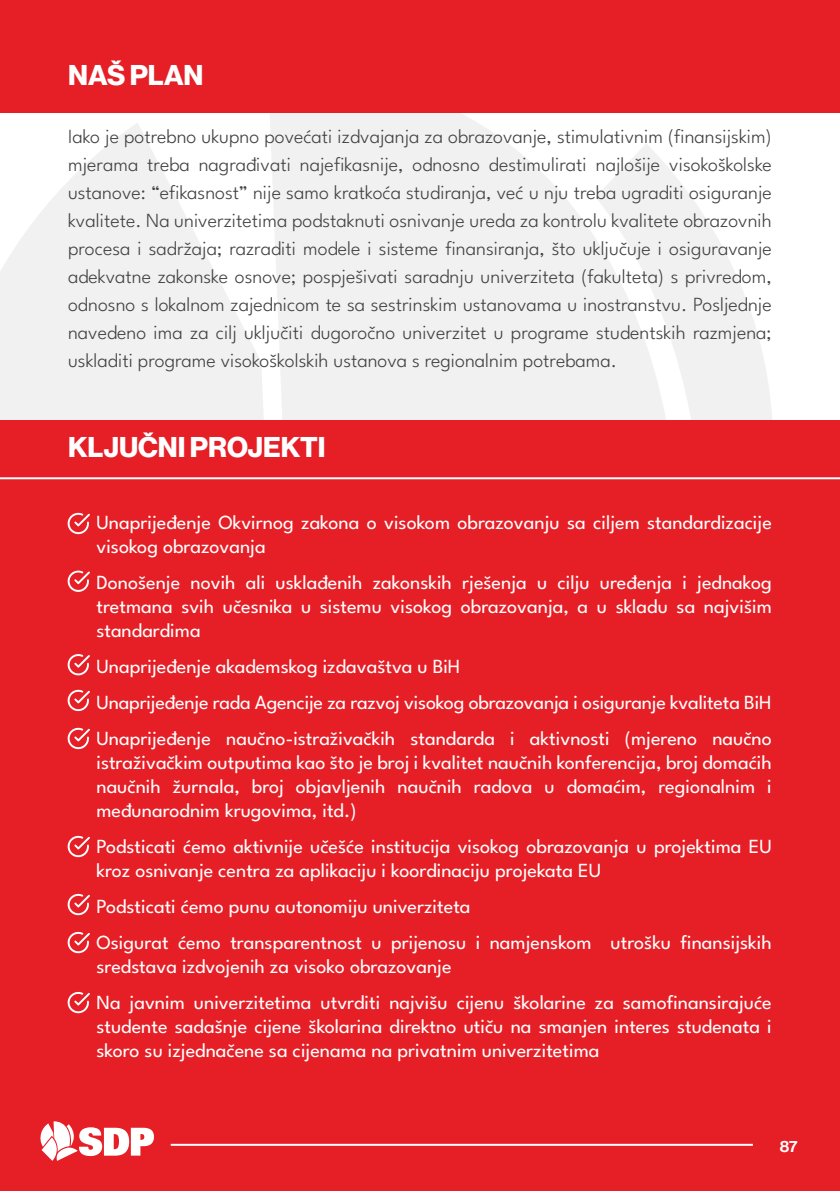
<style>
.page{position:relative;width:840px;height:1191px;background:#fff}
.page>*{position:absolute;margin:0;border:0;box-sizing:border-box;transform-origin:0 0}
.t1{font:700 28px "Neue Haas Display";color:#fff}
.t2{font:20px/24px "League Spartan";color:#fff}
.t3{font:300 20px/28px "League Spartan";color:#414042;text-align:justify}
.t4{font:16px "Neue Haas Display Mediu";color:#fff}
</style>
<div class="page">
<svg style="left:0;top:112px;width:779px;height:308px;fill:#f1f1f2"></svg>
<div style="left:0;top:0;width:839px;height:112px;background:#e61e26"></div>
<div style="left:0;top:420px;width:839px;height:58px;background:#e61e26"></div>
<div style="left:0;top:477px;width:839px;height:714px;background:#e61e26"></div>
<svg style="left:68px;top:513px;width:22px;height:21px"></svg>
<svg style="left:68px;top:570px;width:22px;height:22px"></svg>
<svg style="left:68px;top:654px;width:22px;height:21px"></svg>
<svg style="left:68px;top:690px;width:22px;height:21px"></svg>
<svg style="left:68px;top:728px;width:22px;height:21px"></svg>
<svg style="left:68px;top:836px;width:22px;height:21px"></svg>
<svg style="left:68px;top:894px;width:22px;height:21px"></svg>
<svg style="left:68px;top:932px;width:22px;height:21px"></svg>
<svg style="left:40px;top:1121px;width:114px;height:39px"></svg>
<hr style="left:171px;top:1143px;width:581px;height:2px;background:#fff">
<svg style="left:68px;top:992px;width:22px;height:21px"></svg>
<h1 class="t1" style="left:68px;top:59px;width:137px">NAŠ PLAN</h1>
<p class="t3" style="left:68px;top:121px;width:704px">Iako je potrebno ukupno povećati izdvajanja za obrazovanje, stimulativnim (finansijskim) mjerama treba nagrađivati najefikasnije, odnosno destimulirati najlošije visokoškolske ustanove: “efikasnost” nije samo kratkoća studiranja, već u nju treba ugraditi osiguranje kvalitete. Na univerzitetima podstaknuti osnivanje ureda za kontrolu kvalitete obrazovnih procesa i sadržaja; razraditi modele i sisteme finansiranja, što uključuje i osiguravanje adekvatne zakonske osnove; pospješivati saradnju univerziteta (fakulteta) s privredom, odnosno s lokalnom zajednicom te sa sestrinskim ustanovama u inostranstvu. Posljednje navedeno ima za cilj uključiti dugoročno univerzitet u programe studentskih razmjena; uskladiti programe visokoškolskih ustanova s regionalnim potrebama.</p>
<h1 class="t1" style="left:68px;top:431px;width:259px">KLJUČNI PROJEKTI</h1>
<p class="t2" style="left:96px;top:508px;width:676px">Unaprijeđenje Okvirnog zakona o visokom obrazovanju sa ciljem standardizacije visokog obrazovanja</p>
<p class="t2" style="left:96px;top:568px;width:676px;text-align:justify">Donošenje novih ali usklađenih zakonskih rješenja u cilju uređenja i jednakog tretmana svih učesnika u sistemu visokog obrazovanja, a u skladu sa najvišim standardima</p>
<p class="t2" style="left:96px;top:646px;width:676px;line-height:36px">Unaprijeđenje akademskog izdavaštva u BiH<br>Unaprijeđenje rada Agencije za razvoj visokog obrazovanja i osiguranje kvaliteta BiH<br>Unaprijeđenje naučno-istraživačkih standarda i aktivnosti (mjereno naučno</p>
<p class="t2" style="left:96px;top:748px;width:676px;text-align:justify">istraživačkim outputima kao što je broj i kvalitet naučnih konferencija, broj domaćih naučnih žurnala, broj objavljenih naučnih radova u domaćim, regionalnim i međunarodnim krugovima, itd.)</p>
<p class="t2" style="left:96px;top:832px;width:676px">Podsticati ćemo aktivnije učešće institucija visokog obrazovanja u projektima EU kroz osnivanje centra za aplikaciju i koordinaciju projekata EU</p>
<p class="t2" style="left:96px;top:886px;width:676px;line-height:36px">Podsticati ćemo punu autonomiju univerziteta<br>Osigurat ćemo transparentnost u prijenosu i namjenskom utrošku finansijskih</p>
<p class="t2" style="left:96px;top:946px;width:676px;line-height:36px">sredstava izdvojenih za visoko obrazovanje<br>Na javnim univerzitetima utvrditi najvišu cijenu školarine za samofinansirajuće</p>
<p class="t2" style="left:96px;top:1012px;width:676px">studente sadašnje cijene školarina direktno utiču na smanjen interes studenata i skoro su izjednačene sa cijenama na privatnim univerzitetima</p>
<p class="t4" style="left:779px;top:1136px;width:19px">87</p>
</div>
